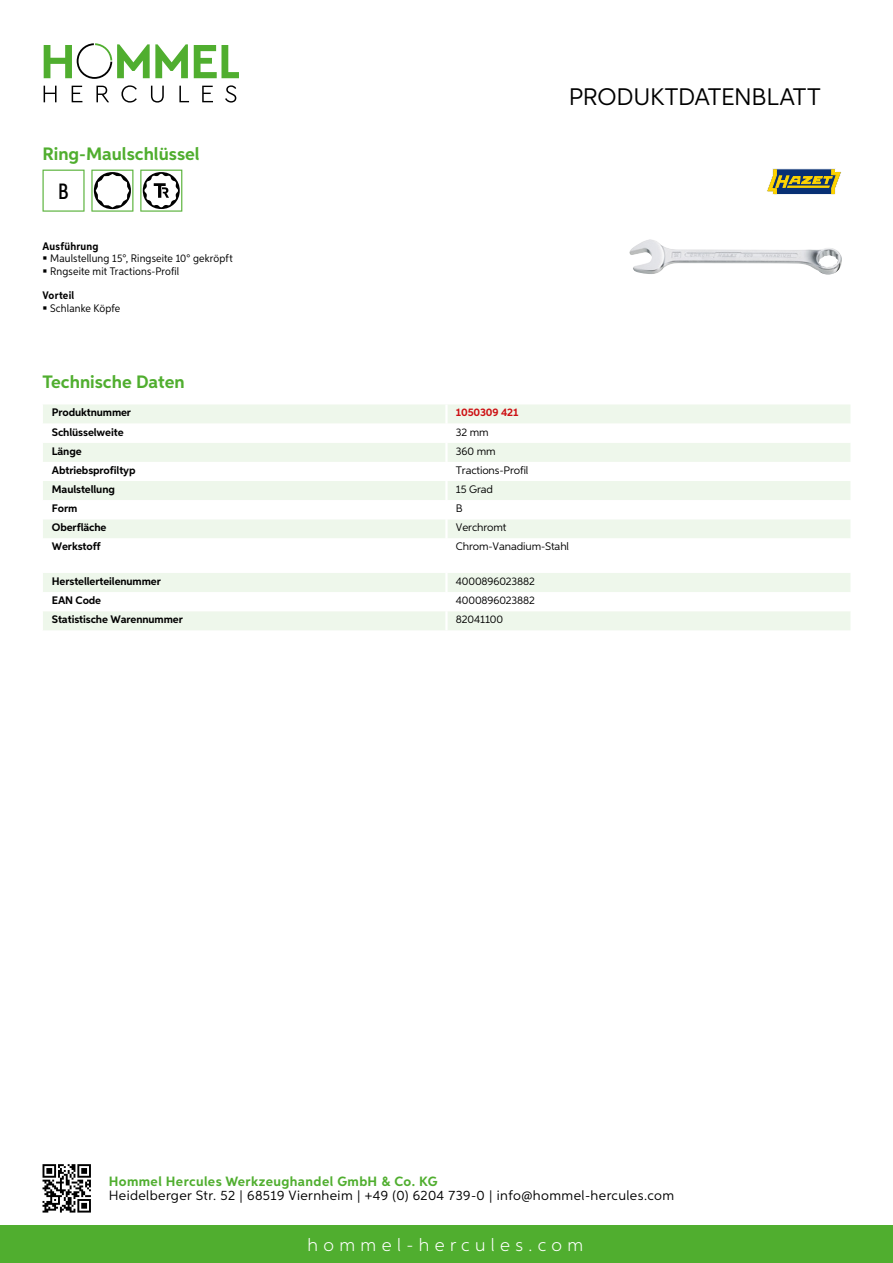
<style>
.page{position:relative;width:893px;height:1263px;background:#fff}
.page>*{position:absolute;margin:0;border:0;box-sizing:border-box;transform-origin:0 0}
.t1{font:24px "Aspira";letter-spacing:-.01em;color:#000}
.t2{font:500 22.2px "Aspira XX Nar";color:#000}
.t3{font:700 18px "Aspira";color:#50ae2f}
.t4{font:300 18px "Aspira";letter-spacing:.3em;color:#fff}
.t5{font:13.5px "Aspira";letter-spacing:.03em;color:#000}
.t6{font:700 13.5px "Aspira";letter-spacing:.03em;color:#50ae2f}
.t7{font:700 10.95px "Aspira";letter-spacing:-.01em;color:#000}
.t8{font:10.95px "Aspira";letter-spacing:-.01em;color:#000}
.t9{font:10.95px/12.8px "Aspira Nar";letter-spacing:.015em;color:#000}
.t10{font:700 10.95px "Aspira Nar";letter-spacing:.02em;color:#000}
.t11{font:700 10.95px "Aspira";letter-spacing:-.01em;color:#cd1013}
</style>
<div class="page">
<div style="left:0;top:1226px;width:893px;height:37px;background:#50ae2f"></div>
<svg style="left:43px;top:1164px;width:48px;height:48px"></svg>
<svg style="left:194px;top:45px;width:45px;height:33px"></svg>
<svg style="left:44px;top:43px;width:144px;height:36px"></svg>
<svg style="left:44px;top:86px;width:13px;height:16px"></svg>
<svg style="left:72px;top:86px;width:10px;height:16px"></svg>
<svg style="left:96px;top:86px;width:13px;height:16px"></svg>
<svg style="left:121px;top:85px;width:16px;height:18px"></svg>
<svg style="left:151px;top:86px;width:13px;height:17px"></svg>
<svg style="left:179px;top:86px;width:10px;height:16px"></svg>
<svg style="left:202px;top:86px;width:11px;height:16px"></svg>
<svg style="left:225px;top:85px;width:11px;height:18px"></svg>
<div style="left:43px;top:404px;width:807px;height:19px;background:#eef7eb"></div>
<svg style="left:43px;top:443px;width:807px;height:95px;fill:#eef7eb"></svg>
<hr style="left:445px;top:404px;width:3px;height:20px;background:#fff">
<hr style="left:445px;top:443px;width:3px;height:19px;background:#fff">
<hr style="left:445px;top:462px;width:3px;height:19px;background:#fff">
<hr style="left:445px;top:481px;width:3px;height:19px;background:#fff">
<hr style="left:445px;top:500px;width:3px;height:19px;background:#fff">
<hr style="left:445px;top:519px;width:3px;height:19px;background:#fff">
<svg style="left:43px;top:573px;width:807px;height:57px"></svg>
<hr style="left:445px;top:611px;width:3px;height:19px;background:#fff">
<svg style="left:43px;top:170px;width:42px;height:42px"></svg>
<svg style="left:91px;top:170px;width:42px;height:42px"></svg>
<svg style="left:140px;top:170px;width:42px;height:42px"></svg>
<img style="left:629px;top:239px;width:213px;height:36px">
<svg style="left:767px;top:168px;width:75px;height:27px"></svg>
<h3 class="t3" style="left:43px;top:142px;width:159px">Ring-Maulschlüssel</h3>
<h2 class="t2" style="left:58px;top:178px;width:12px">B</h2>
<p class="t10" style="left:43px;top:239px;width:58px">Ausführung</p>
<p class="t9" style="left:50px;top:252px;width:184px">Maulstellung 15°, Ringseite 10° gekröpft<br>Rngseite mit Tractions-Profil</p>
<p class="t10" style="left:43px;top:289px;width:33px">Vorteil</p>
<p class="t9" style="left:50px;top:302px;width:72px">Schlanke Köpfe</p>
<h1 class="t1" style="left:569px;top:82px;width:253px">Produktdatenblatt</h1>
<h3 class="t3" style="left:43px;top:370px;width:144px">Technische Daten</h3>
<p class="t7" style="left:52px;top:406px;width:81px">Produktnummer</p>
<p class="t11" style="left:456px;top:406px;width:64px">1050309 421</p>
<p class="t7" style="left:52px;top:425px;width:73px">Schlüsselweite</p>
<p class="t8" style="left:456px;top:425px;width:34px">32 mm</p>
<p class="t7" style="left:52px;top:444px;width:31px">Länge</p>
<p class="t8" style="left:456px;top:444px;width:41px">360 mm</p>
<p class="t7" style="left:52px;top:463px;width:85px">Abtriebsprofiltyp</p>
<p class="t8" style="left:456px;top:463px;width:74px">Tractions-Profil</p>
<p class="t7" style="left:52px;top:482px;width:65px">Maulstellung</p>
<p class="t8" style="left:456px;top:482px;width:39px">15 Grad</p>
<p class="t7" style="left:52px;top:502px;width:27px">Form</p>
<p class="t8" style="left:456px;top:502px;width:7px">B</p>
<p class="t7" style="left:52px;top:521px;width:56px">Oberfläche</p>
<p class="t8" style="left:456px;top:521px;width:52px">Verchromt</p>
<p class="t7" style="left:52px;top:540px;width:50px">Werkstoff</p>
<p class="t8" style="left:456px;top:540px;width:115px">Chrom-Vanadium-Stahl</p>
<p class="t7" style="left:52px;top:574px;width:111px">Herstellerteilenummer</p>
<p class="t8" style="left:456px;top:574px;width:81px">4000896023882</p>
<p class="t7" style="left:52px;top:593px;width:51px">EAN Code</p>
<p class="t8" style="left:456px;top:594px;width:81px">4000896023882</p>
<p class="t7" style="left:52px;top:613px;width:132px">Statistische Warennummer</p>
<p class="t8" style="left:456px;top:613px;width:49px">82041100</p>
<p class="t6" style="left:109px;top:1172px;width:330px">Hommel Hercules Werkzeughandel GmbH &amp; Co. KG</p>
<p class="t5" style="left:109px;top:1187px;width:567px">Heidelberger Str. 52 | 68519 Viernheim | +49 (0) 6204 739-0 | info@hommel-hercules.com</p>
<h3 class="t4" style="left:307px;top:1234px;width:277px">hommel-hercules.com</h3>
</div>
